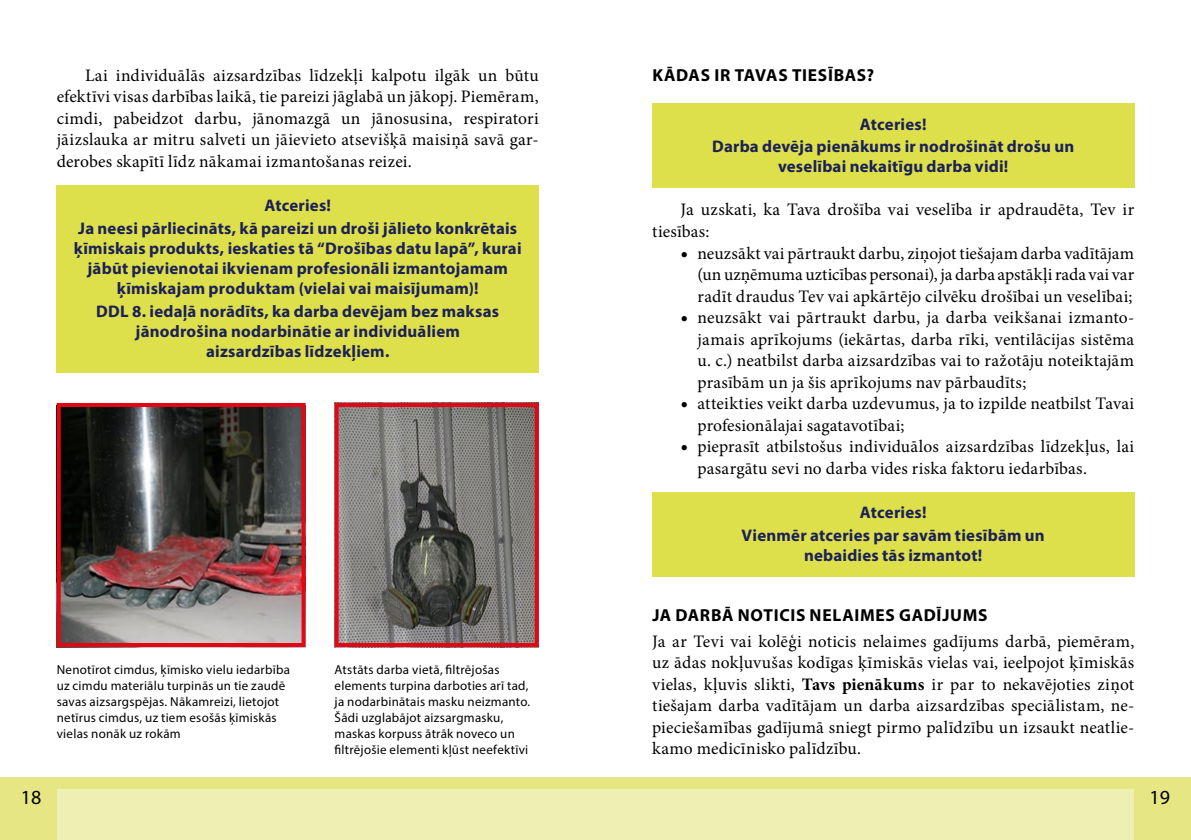
<style>
.page{position:relative;width:1191px;height:840px;background:#fff}
.page>*{position:absolute;margin:0;border:0;box-sizing:border-box;transform-origin:0 0}
.t1{font:20px "Myriad Pro";color:#000}
.t2{font:17.6px/21.6px "Minion Pro";letter-spacing:.01em;color:#000;text-align:justify}
.t3{font:700 17.4px "Myriad Pro";letter-spacing:.04em;color:#000}
.t4{font:700 16.8px/20px "Myriad Pro";letter-spacing:.01em;color:#1c2157;text-align:center}
.t5{font:13px/16px "Myriad Pro";letter-spacing:.02em;color:#000}
.s1{font-size:20px}
.s2{font-weight:700}
</style>
<div class="page">
<div style="left:595px;top:777px;width:596px;height:62px;background:#e6e783"></div>
<div style="left:595px;top:788px;width:539px;height:51px;background:#eeefb2"></div>
<div style="left:0;top:777px;width:595px;height:62px;background:#e6e783"></div>
<div style="left:57px;top:788px;width:538px;height:51px;background:#eeefb2"></div>
<div style="left:57px;top:185px;width:482px;height:42px;background:#dddf4b"></div>
<div style="left:57px;top:208px;width:482px;height:101px;background:#dddf4b"></div>
<div style="left:57px;top:291px;width:482px;height:81px;background:#dddf4b"></div>
<div style="left:652px;top:104px;width:482px;height:41px;background:#dddf4b"></div>
<div style="left:652px;top:127px;width:482px;height:61px;background:#dddf4b"></div>
<div style="left:652px;top:492px;width:482px;height:41px;background:#dddf4b"></div>
<div style="left:652px;top:515px;width:482px;height:61px;background:#dddf4b"></div>
<img style="left:62px;top:408px;width:238px;height:233px">
<div style="left:57px;top:403px;width:248px;height:243px;border:4px solid #e30613"></div>
<img style="left:339px;top:408px;width:195px;height:233px">
<div style="left:334px;top:403px;width:205px;height:243px;border:4px solid #e30613"></div>
<p class="t2" style="left:57px;top:64px;width:483px;text-indent:28px">Lai individuālās aizsardzības līdzekļi kalpotu ilgāk un būtu efektīvi visas darbības laikā, tie pareizi jāglabā un jākopj. Piemēram, cimdi, pabeidzot darbu, jānomazgā un jānosusina, respiratori jāizslauka ar mitru salveti un jāievieto atsevišķā maisiņā savā gar&shy;derobes skapītī līdz nākamai izmantošanas reizei.</p>
<p class="t4" style="left:78px;top:193px;width:440px;line-height:22.8px">Atceries!<br>Ja neesi pārliecināts, kā pareizi un droši jālieto konkrētais</p>
<p class="t4" style="left:74px;top:238px;width:449px">ķīmiskais produkts, ieskaties tā “Drošības datu lapā”, kurai jābūt pievienotai ikvienam profesionāli izmantojamam ķīmiskajam produktam (vielai vai maisījumam)!</p>
<p class="t4" style="left:96px;top:301px;width:404px">DDL 8. iedaļā norādīts, ka darba devējam bez maksas jānodrošina nodarbinātie ar individuāliem aizsardzības līdzekļiem.</p>
<p class="t5" style="left:57px;top:660px;width:235px">Nenotīrot cimdus, ķīmisko vielu iedarbība uz cimdu materiālu turpinās un tie zaudē savas aizsargspējas. Nākamreizi, lietojot netīrus cimdus, uz tiem esošās ķīmiskās vielas nonāk uz rokām</p>
<p class="t5" style="left:334px;top:661px;width:197px">Atstāts darba vietā, filtrējošas elements turpina darboties arī tad, ja nodarbinātais masku neizmanto.<br>Šādi uzglabājot aizsargmasku, maskas korpuss ātrāk noveco un filtrējošie elementi kļūst neefektīvi</p>
<p class="t3" style="left:652px;top:64px;width:223px">KĀDAS IR TAVAS TIESĪBAS?</p>
<p class="t4" style="left:712px;top:112px;width:363px;line-height:22.8px">Atceries!<br>Darba devēja pienākums ir nodrošināt drošu un</p>
<p class="t4" style="left:778px;top:156px;width:232px">veselībai nekaitīgu darba vidi!</p>
<p class="t2" style="left:652px;top:199px;width:483px;text-indent:28px">Ja uzskati, ka Tava drošība vai veselība ir apdraudēta, Tev ir tiesības:</p>
<p class="t2" style="left:697px;top:242px;width:438px;text-indent:-17px"><span class="s1">•</span> neuzsākt vai pārtraukt darbu, ziņojot tiešajam darba vadītājam (un uzņēmuma uzticības personai), ja darba apstākļi rada vai var radīt draudus Tev vai apkārtējo cilvēku drošībai un veselībai;</p>
<p class="t2" style="left:697px;top:306px;width:438px;text-indent:-17px"><span class="s1">•</span> neuzsākt vai pārtraukt darbu, ja darba veikšanai izmanto&shy;jamais aprīkojums (iekārtas, darba rīki, ventilācijas sistēma u. c.) neatbilst darba aizsardzības vai to ražotāju noteiktajām prasībām un ja šis aprīkojums nav pārbaudīts;</p>
<p class="t2" style="left:697px;top:392px;width:438px;text-indent:-17px"><span class="s1">•</span> atteikties veikt darba uzdevumus, ja to izpilde neatbilst Tavai profesionālajai sagatavotībai;</p>
<p class="t2" style="left:697px;top:435px;width:438px;text-indent:-17px"><span class="s1">•</span> pieprasīt atbilstošus individuālos aizsardzības līdzekļus, lai pasargātu sevi no darba vides riska faktoru iedarbības.</p>
<p class="t4" style="left:741px;top:500px;width:305px;line-height:22.8px">Atceries!<br>Vienmēr atceries par savām tiesībām un</p>
<p class="t4" style="left:804px;top:544px;width:180px">nebaidies tās izmantot!</p>
<p class="t3" style="left:652px;top:603px;width:337px">JA DARBĀ NOTICIS NELAIMES GADĪJUMS</p>
<p class="t2" style="left:652px;top:630px;width:483px">Ja ar Tevi vai kolēģi noticis nelaimes gadījums darbā, piemēram, uz ādas nokļuvušas kodīgas ķīmiskās vielas vai, ieelpojot ķīmiskās vielas, kļuvis slikti, <span class="s2">Tavs pienākums</span> ir par to nekavējoties ziņot tiešajam darba vadītājam un darba aizsardzības speciālistam, ne&shy;pieciešamības gadījumā sniegt pirmo palīdzību un izsaukt neatlie&shy;kamo medicīnisko palīdzību.</p>
<p class="t1" style="left:21px;top:784px;width:22px">18</p>
<p class="t1" style="left:1149px;top:784px;width:22px">19</p>
</div>
